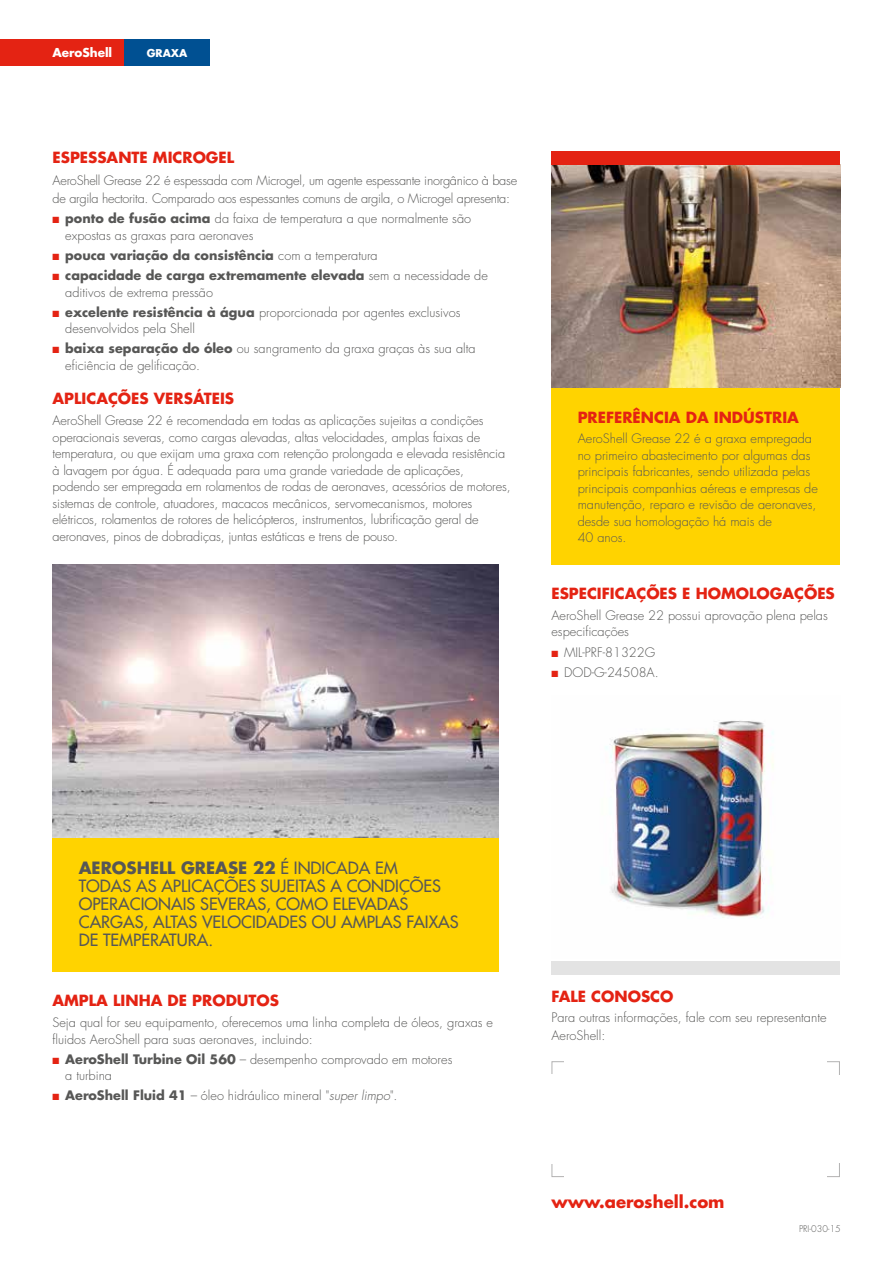
<style>
.page{position:relative;width:893px;height:1263px;background:#fff}
.page>*{position:absolute;margin:0;border:0;box-sizing:border-box;transform-origin:0 0}
.t1{font:500 16.5px/18px "Futura Std";color:#575756}
.t2{font:700 16.5px "Futura Std";color:#e42313}
.t3{font:700 15px "Futura Std";color:#e42313}
.t4{font:300 12.75px/16.5px "Futura Std";color:#575756}
.t5{font:300 12.75px/18px "Futura Std";letter-spacing:-.02em;color:#575756}
.t6{font:700 12.75px "Futura Std";color:#575756}
.t7{font:700 12px "Futura Std";color:#fff}
.t8{font:700 10.5px "Futura Std";color:#fff}
.t9{font:300 9px "Futura Std";color:#575756}
.s1{color:#e42313}
.s2{font-weight:700}
.s3{font-weight:300}
.s4{font-style:italic}
</style>
<div class="page">
<div style="left:551px;top:387px;width:289px;height:178px;background:#ffd300"></div>
<img style="left:551px;top:164px;width:289px;height:223px">
<img style="left:605px;top:720px;width:169px;height:198px">
<div style="left:551px;top:151px;width:289px;height:13px;background:#e42313"></div>
<div style="left:0;top:39px;width:125px;height:27px;background:#e42313"></div>
<div style="left:124px;top:39px;width:86px;height:27px;background:#005092"></div>
<img style="left:53px;top:565px;width:446px;height:273px">
<div style="left:53px;top:838px;width:446px;height:133px;background:#ffd300"></div>
<div style="left:551px;top:961px;width:289px;height:13px;background:#e3e3e3"></div>
<p class="t7" style="left:53px;top:44px;width:61px">AeroShell</p>
<p class="t8" style="left:147px;top:46px;width:42px">GRAXA</p>
<p class="t3" style="left:53px;top:147px;width:183px">ESPESSANTE MICROGEL</p>
<p class="t5" style="left:53px;top:172px;width:466px">AeroShell Grease 22 é espessada com Microgel, um agente espessante inorgânico à base de argila hectorita. Comparado aos espessantes comuns de argila, o Microgel apresenta:</p>
<p class="t4" style="left:65px;top:211px;width:407px;text-indent:-13px"><span class="s1">■</span> <span class="s2">ponto de fusão acima</span> da faixa de temperatura a que normalmente são expostas as graxas para aeronaves</p>
<p class="t6" style="left:53px;top:247px;width:327px"><span class="s1">■</span> pouca variação da consistência <span class="s3">com a temperatura</span></p>
<p class="t4" style="left:65px;top:267px;width:424px;text-indent:-13px"><span class="s1">■</span> <span class="s2">capacidade de carga extremamente elevada</span> sem a necessidade de aditivos de extrema pressão</p>
<p class="t4" style="left:65px;top:304px;width:397px;text-indent:-13px"><span class="s1">■</span> <span class="s2">excelente resistência à água</span> proporcionada por agentes exclusivos desenvolvidos pela Shell</p>
<p class="t4" style="left:65px;top:341px;width:412px;text-indent:-13px"><span class="s1">■</span> <span class="s2">baixa separação do óleo</span> ou sangramento da graxa graças às sua alta eficiência de gelificação.</p>
<p class="t3" style="left:53px;top:389px;width:183px">APLICAÇÕES VERSÁTEIS</p>
<p class="t4" style="left:53px;top:413px;width:460px">AeroShell Grease 22 é recomendada em todas as aplicações sujeitas a condições operacionais severas, como cargas alevadas, altas velocidades, amplas faixas de temperatura, ou que exijam uma graxa com retenção prolongada e elevada resistência à lavagem por água. É adequada para uma grande variedade de aplicações, podendo ser empregada em rolamentos de rodas de aeronaves, acessórios de motores, sistemas de controle, atuadores, macacos mecânicos, servomecanismos, motores elétricos, rolamentos de rotores de helicópteros, instrumentos, lubrificação geral de aeronaves, pinos de dobradiças, juntas estáticas e trens de pouso.</p>
<p class="t3" style="left:578px;top:407px;width:223px">PREFERÊNCIA DA INDÚSTRIA</p>
<p class="t4" style="left:578px;top:431px;width:242px">AeroShell Grease 22 é a graxa empregada no primeiro abastecimento por algumas das principais fabricantes, sendo utilizada pelas principais companhias aéreas e empresas de manutenção, reparo e revisão de aeronaves, desde sua homologação há mais de<br>40 anos.</p>
<p class="t3" style="left:551px;top:584px;width:285px">ESPECIFICAÇÕES E HOMOLOGAÇÕES</p>
<p class="t4" style="left:551px;top:607px;width:278px">AeroShell Grease 22 possui aprovação plena pelas especificações</p>
<p class="t4" style="left:551px;top:644px;width:105px"><span class="s1">■</span> MIL-PRF-81322G</p>
<p class="t4" style="left:551px;top:664px;width:109px"><span class="s1">■</span> DOD-G-24508A.</p>
<p class="t1" style="left:79px;top:859px;width:381px"><span class="s2">AEROSHELL GREASE 22</span> É INDICADA EM<br>TODAS AS APLICAÇÕES SUJEITAS A CONDIÇÕES OPERACIONAIS SEVERAS, COMO ELEVADAS CARGAS, ALTAS VELOCIDADES OU AMPLAS FAIXAS DE TEMPERATURA.</p>
<p class="t3" style="left:53px;top:991px;width:228px">AMPLA LINHA DE PRODUTOS</p>
<p class="t4" style="left:53px;top:1014px;width:442px">Seja qual for seu equipamento, oferecemos uma linha completa de óleos, graxas e fluidos AeroShell para suas aeronaves, incluindo:</p>
<p class="t4" style="left:65px;top:1051px;width:389px;text-indent:-13px"><span class="s1">■</span> <span class="s2">AeroShell Turbine Oil 560</span> – desempenho comprovado em motores a turbina</p>
<p class="t4" style="left:53px;top:1088px;width:347px"><span class="s1">■</span> <span class="s2">AeroShell Fluid 41</span> – óleo hidráulico mineral "<span class="s4">super limpo</span>".</p>
<p class="t3" style="left:551px;top:986px;width:124px">FALE CONOSCO</p>
<p class="t4" style="left:551px;top:1009px;width:277px;line-height:18px">Para outras informações, fale com seu representante<br>AeroShell:</p>
<p class="t2" style="left:551px;top:1191px;width:175px">www.aeroshell.com</p>
<p class="t9" style="left:799px;top:1223px;width:43px">PRI-030-15</p>
</div>
